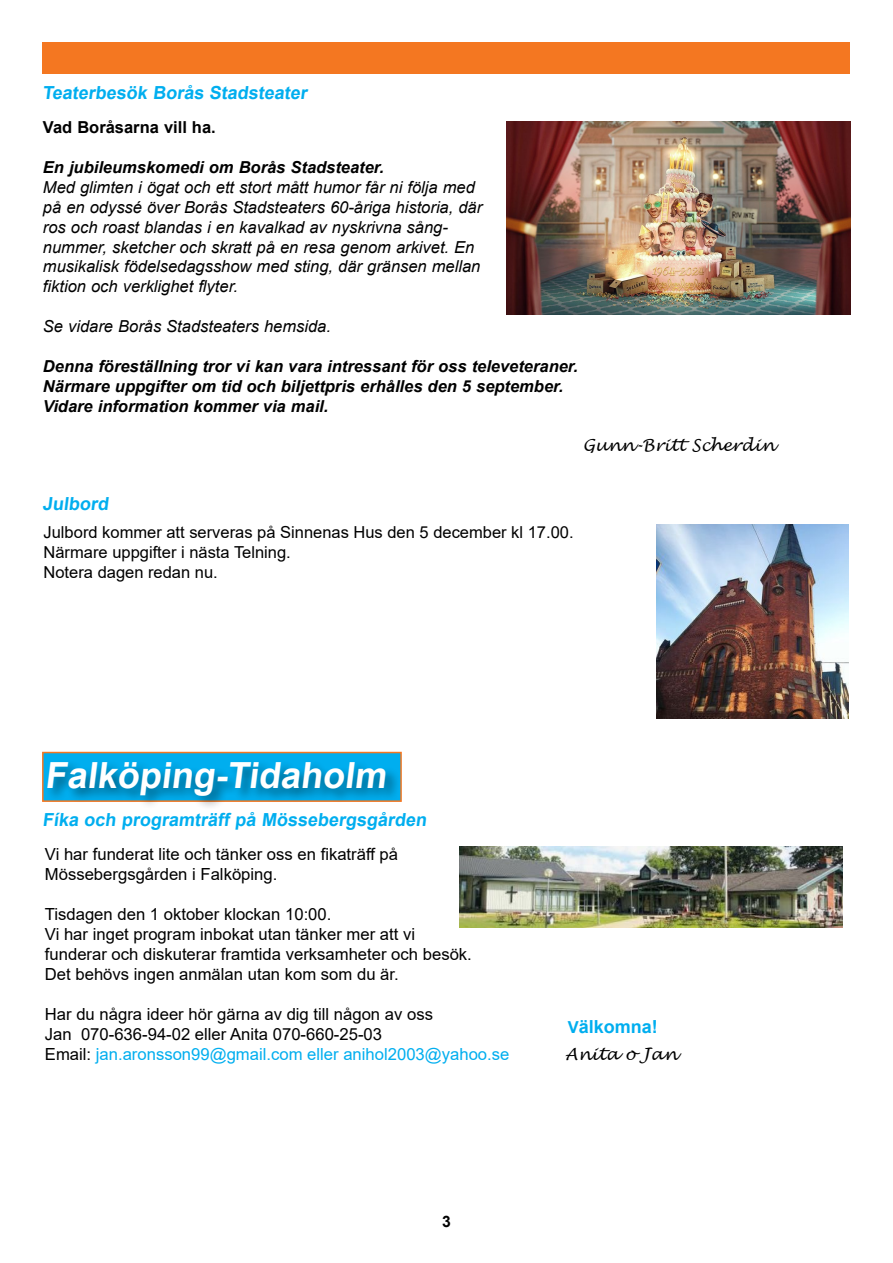
<style>
.page{position:relative;width:893px;height:1263px;background:#fff}
.page>*{position:absolute;margin:0;border:0;box-sizing:border-box;transform-origin:0 0}
.t1{font:700 36px "Arial";color:#fff}
.t2{font:700 18px "Arial";color:#00aeef}
.t3{font:16.65px/20px "Arial";color:#000}
.t4{font:italic 16.65px "Lucida Handwriting";color:#000}
.t5{font:italic 16.5px/20px "Arial";color:#000}
.t6{font:italic 700 16.5px/20px "Arial";color:#000}
.t7{font:16.5px/19.8px "Arial";color:#000}
.t8{font:700 16.5px "Arial";color:#000}
.t9{font:italic 16.5px "Lucida Handwriting";color:#000}
.t10{font:700 15.75px "Arial";color:#000}
.s1{color:#00aeef}
.s2{font-size:16.5px}
</style>
<div class="page">
<div style="left:43px;top:43px;width:807px;height:31px;background:#f47721"></div>
<img style="left:507px;top:121px;width:343px;height:194px">
<div style="left:42px;top:752px;width:360px;height:50px;background:#00aeef;border:2px solid #f47721"></div>
<div style="left:46px;top:759px;width:355px;height:51px;background:#000;opacity:.45"></div>
<svg style="left:42px;top:778px;width:360px;height:32px"></svg>
<img style="left:459px;top:847px;width:383px;height:80px">
<img style="left:656px;top:524px;width:192px;height:194px">
<p class="t2" style="left:43px;top:80px;width:269px">Teaterbesök Borås Stadsteater</p>
<p class="t8" style="left:43px;top:116px;width:174px">Vad Boråsarna vill ha.</p>
<p class="t6" style="left:43px;top:158px;width:343px">En jubileumskomedi om Borås Stadsteater.</p>
<p class="t5" style="left:43px;top:177px;width:441px">Med glimten i ögat och ett stort mått humor får ni följa med på en odyssé över Borås Stadsteaters 60-åriga historia, där ros och roast blandas i en kavalkad av nyskrivna sång&shy;nummer, sketcher och skratt på en resa genom arkivet. En musikalisk födelsedagsshow med sting, där gränsen mellan fiktion och verklighet flyter.</p>
<p class="t5" style="left:43px;top:316px;width:289px">Se vidare Borås Stadsteaters hemsida.</p>
<p class="t6" style="left:43px;top:357px;width:537px">Denna föreställning tror vi kan vara intressant för oss televeteraner.<br>Närmare uppgifter om tid och biljettpris erhålles den 5 september.<br>Vidare information kommer via mail.</p>
<p class="t9" style="left:583px;top:435px;width:193px">Gunn-Britt Scherdin</p>
<p class="t2" style="left:43px;top:491px;width:71px">Julbord</p>
<p class="t7" style="left:44px;top:522px;width:532px">Julbord kommer att serveras på Sinnenas Hus den 5 december kl 17.00.<br>Närmare uppgifter i nästa Telning.<br>Notera dagen redan nu.</p>
<h1 class="t1" style="left:45px;top:750px;width:349px">Falköping-Tidaholm</h1>
<p class="t2" style="left:42px;top:807px;width:389px">Fíka och programträff på Mössebergsgården</p>
<p class="t3" style="left:45px;top:844px;width:355px">Vi har funderat lite och tänker oss en fikaträff på<br>Mössebergsgården i Falköping.</p>
<p class="t3" style="left:45px;top:904px;width:428px">Tisdagen den 1 oktober klockan 10:00.<br>Vi har inget program inbokat utan tänker mer att vi funderar och diskuterar framtida verksamheter och besök.<br>Det behövs ingen anmälan utan kom som du är.</p>
<p class="t3" style="left:45px;top:1004px;width:466px">Har du några ideer hör gärna av dig till någon av oss<br>Jan 070-636-94-02 eller Anita 070-660-25-03<br>Email: <span class="s1">jan.aronsson99@gmail.com eller anihol2003@yahoo.se</span></p>
<p class="t2" style="left:568px;top:1014px;width:92px"><span class="s2">V</span>älkomna!</p>
<p class="t4" style="left:565px;top:1044px;width:114px">Anita o Jan</p>
<p class="t10" style="left:442px;top:1210px;width:10px">3</p>
</div>
